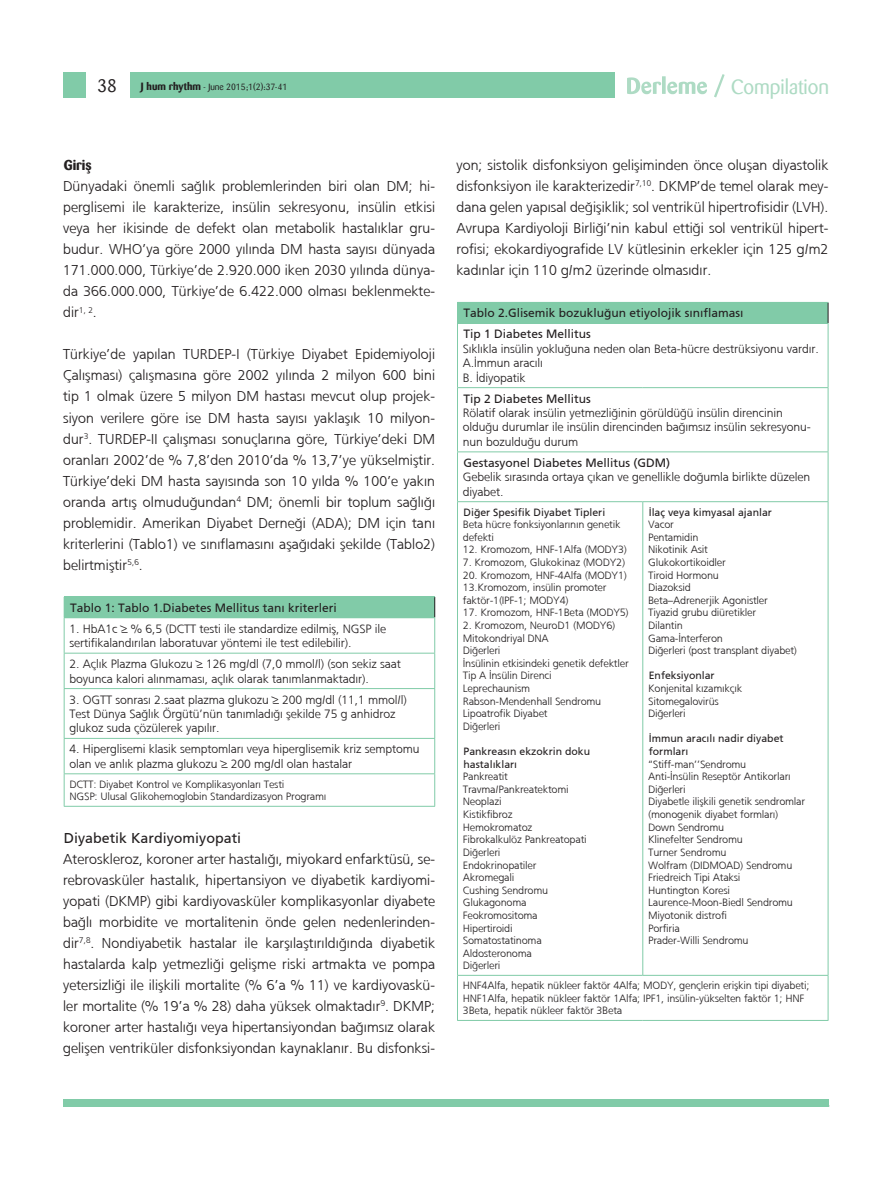
<style>
.page{position:relative;width:893px;height:1191px;background:#fff}
.page>*{position:absolute;margin:0;border:0;box-sizing:border-box;transform-origin:0 0}
.t1{font:20.55px "Barmeno";color:#aedbc4}
.t2{font:18px "Barmeno";color:#231f20}
.t3{font:300 14.25px/21px "Frutiger";color:#231f20;text-align:justify}
.t4{font:14.25px "Frutiger Roman";color:#231f20}
.t5{font:700 14.25px "Barmeno";color:#231f20}
.t6{font:300 12px/14.4px "Frutiger";color:#231f20}
.t7{font:12px/21px "Frutiger Roman";color:#231f20}
.t8{font:300 10.5px/12.6px "Frutiger";color:#231f20}
.t9{font:10.5px/12.6px "Frutiger Roman";color:#231f20}
.t10{font:9px "Barmeno";color:#231f20}
.s1{font-weight:700;font-size:10.5px}
</style>
<div class="page">
<div style="left:64px;top:597px;width:371px;height:21px;background:#81cba8"></div>
<svg style="left:434px;top:597px;width:1px;height:20px"></svg>
<hr style="left:64px;top:596px;width:371px;height:1px;background:#81cba8">
<hr style="left:64px;top:618px;width:1px;height:35px;background:#81cba8">
<hr style="left:434px;top:618px;width:1px;height:35px;background:#81cba8">
<hr style="left:64px;top:653px;width:371px;height:1px;background:#81cba8">
<hr style="left:64px;top:653px;width:1px;height:35px;background:#81cba8">
<hr style="left:434px;top:653px;width:1px;height:35px;background:#81cba8">
<hr style="left:64px;top:688px;width:371px;height:1px;background:#81cba8">
<hr style="left:64px;top:689px;width:1px;height:49px;background:#81cba8">
<hr style="left:434px;top:689px;width:1px;height:49px;background:#81cba8">
<hr style="left:64px;top:738px;width:371px;height:1px;background:#81cba8">
<hr style="left:64px;top:738px;width:1px;height:35px;background:#81cba8">
<hr style="left:434px;top:738px;width:1px;height:35px;background:#81cba8">
<hr style="left:64px;top:773px;width:371px;height:1px;background:#81cba8">
<hr style="left:64px;top:774px;width:1px;height:32px;background:#81cba8">
<hr style="left:434px;top:774px;width:1px;height:32px;background:#81cba8">
<hr style="left:64px;top:806px;width:371px;height:1px;background:#81cba8">
<div style="left:457px;top:302px;width:371px;height:21px;background:#81cba8"></div>
<svg style="left:828px;top:302px;width:1px;height:21px"></svg>
<hr style="left:457px;top:323px;width:186px;height:1px;background:#81cba8">
<hr style="left:457px;top:324px;width:1px;height:63px;background:#81cba8">
<hr style="left:643px;top:323px;width:185px;height:1px;background:#81cba8">
<hr style="left:828px;top:324px;width:1px;height:63px;background:#81cba8">
<hr style="left:457px;top:387px;width:186px;height:1px;background:#81cba8">
<hr style="left:457px;top:388px;width:1px;height:63px;background:#81cba8">
<hr style="left:643px;top:387px;width:185px;height:1px;background:#81cba8">
<hr style="left:828px;top:388px;width:1px;height:63px;background:#81cba8">
<hr style="left:457px;top:451px;width:186px;height:1px;background:#81cba8">
<hr style="left:457px;top:452px;width:1px;height:49px;background:#81cba8">
<hr style="left:643px;top:451px;width:185px;height:1px;background:#81cba8">
<hr style="left:828px;top:452px;width:1px;height:49px;background:#81cba8">
<hr style="left:457px;top:501px;width:186px;height:1px;background:#81cba8">
<hr style="left:457px;top:502px;width:1px;height:473px;background:#81cba8">
<hr style="left:643px;top:501px;width:185px;height:1px;background:#81cba8">
<hr style="left:642px;top:502px;width:1px;height:473px;background:#81cba8">
<hr style="left:828px;top:502px;width:1px;height:473px;background:#81cba8">
<hr style="left:457px;top:975px;width:186px;height:1px;background:#81cba8">
<hr style="left:457px;top:975px;width:1px;height:45px;background:#81cba8">
<hr style="left:643px;top:975px;width:185px;height:1px;background:#81cba8">
<hr style="left:828px;top:975px;width:1px;height:45px;background:#81cba8">
<hr style="left:457px;top:1020px;width:186px;height:1px;background:#81cba8">
<hr style="left:643px;top:1020px;width:185px;height:1px;background:#81cba8">
<div style="left:64px;top:1099px;width:765px;height:7px;background:#81cba8"></div>
<div style="left:64px;top:72px;width:551px;height:26px;background:#81cba8"></div>
<div style="left:86px;top:70px;width:44px;height:29px;background:#fff"></div>
<svg style="left:627px;top:74px;width:98px;height:23px"></svg>
<p class="t2" style="left:97px;top:76px;width:21px">38</p>
<p class="t10" style="left:141px;top:82px;width:148px"><span class="s1">J hum rhythm</span> - June 2015;1(2):37-41</p>
<h1 class="t1" style="left:731px;top:75px;width:100px">Compilation</h1>
<p class="t5" style="left:64px;top:157px;width:29px">Giriş</p>
<p class="t3" style="left:64px;top:176px;width:374px">Dünyadaki önemli sağlık problemlerinden biri olan DM; hi&shy;perglisemi ile karakterize, insülin sekresyonu, insülin etkisi veya her ikisinde de defekt olan metabolik hastalıklar gru&shy;budur. WHO’ya göre 2000 yılında DM hasta sayısı dünyada 171.000.000, Türkiye’de 2.920.000 iken 2030 yılında dünya&shy;da 366.000.000, Türkiye’de 6.422.000 olması beklenmekte&shy;dir<sup>1,</sup> <sup>2</sup>.</p>
<p class="t3" style="left:64px;top:344px;width:374px">Türkiye’de yapılan TURDEP-I (Türkiye Diyabet Epidemiyoloji Çalışması) çalışmasına göre 2002 yılında 2 milyon 600 bini tip 1 olmak üzere 5 milyon DM hastası mevcut olup projek&shy;siyon verilere göre ise DM hasta sayısı yaklaşık 10 milyon&shy;dur<sup>3</sup>. TURDEP-II çalışması sonuçlarına göre, Türkiye’deki DM oranları 2002’de % 7,8’den 2010’da % 13,7’ye yükselmiştir.<br>Türkiye’deki DM hasta sayısında son 10 yılda % 100’e yakın oranda artış olmuduğundan<sup>4</sup> DM; önemli bir toplum sağlığı problemidir. Amerikan Diyabet Derneği (ADA); DM için tanı kriterlerini (Tablo1) ve sınıflamasını aşağıdaki şekilde (Tablo2) belirtmiştir<sup>5,6</sup>.</p>
<p class="t7" style="left:70px;top:597px;width:268px">Tablo 1: Tablo 1.Diabetes Mellitus tanı kriterleri</p>
<p class="t6" style="left:70px;top:621px;width:318px">1. HbA1c ≥ % 6,5 (DCTT testi ile standardize edilmiş, NGSP ile sertifikalandırılan laboratuvar yöntemi ile test edilebilir).</p>
<p class="t6" style="left:70px;top:657px;width:333px">2. Açlık Plazma Glukozu ≥ 126 mg/dl (7,0 mmol/l) (son sekiz saat boyunca kalori alınmaması, açlık olarak tanımlanmaktadır).</p>
<p class="t6" style="left:70px;top:692px;width:339px">3. OGTT sonrası 2.saat plazma glukozu ≥ 200 mg/dl (11,1 mmol/l)<br>Test Dünya Sağlık Örgütü’nün tanımladığı şekilde 75 g anhidroz glukoz suda çözülerek yapılır.</p>
<p class="t6" style="left:70px;top:742px;width:351px">4. Hiperglisemi klasik semptomları veya hiperglisemik kriz semptomu olan ve anlık plazma glukozu ≥ 200 mg/dl olan hastalar</p>
<p class="t8" style="left:70px;top:777px;width:258px">DCTT: Diyabet Kontrol ve Komplikasyonları Testi<br>NGSP: Ulusal Glikohemoglobin Standardizasyon Programı</p>
<p class="t4" style="left:64px;top:829px;width:179px">Diyabetik Kardiyomiyopati</p>
<p class="t3" style="left:64px;top:848px;width:374px">Ateroskleroz, koroner arter hastalığı, miyokard enfarktüsü, se&shy;rebrovasküler hastalık, hipertansiyon ve diyabetik kardiyomi&shy;yopati (DKMP) gibi kardiyovasküler komplikasyonlar diyabete bağlı morbidite ve mortalitenin önde gelen nedenlerinden&shy;dir<sup>7,8</sup>. Nondiyabetik hastalar ile karşılaştırıldığında diyabetik hastalarda kalp yetmezliği gelişme riski artmakta ve pompa yetersizliği ile ilişkili mortalite (% 6’a % 11) ve kardiyovaskü&shy;ler mortalite (% 19’a % 28) daha yüksek olmaktadır<sup>9</sup>. DKMP; koroner arter hastalığı veya hipertansiyondan bağımsız olarak gelişen ventriküler disfonksiyondan kaynaklanır. Bu disfonksi-</p>
<p class="t3" style="left:457px;top:155px;width:374px">yon; sistolik disfonksiyon gelişiminden önce oluşan diyastolik disfonksiyon ile karakterizedir<sup>7,10</sup>. DKMP’de temel olarak mey&shy;dana gelen yapısal değişiklik; sol ventrikül hipertrofisidir (LVH).<br>Avrupa Kardiyoloji Birliği’nin kabul ettiği sol ventrikül hipert&shy;rofisi; ekokardiyografide LV kütlesinin erkekler için 125 g/m2 kadınlar için 110 g/m2 üzerinde olmasıdır.</p>
<p class="t7" style="left:463px;top:303px;width:282px">Tablo 2.Glisemik bozukluğun etiyolojik sınıflaması<br>Tip 1 Diabetes Mellitus</p>
<p class="t6" style="left:463px;top:341px;width:358px">Sıklıkla insülin yokluğuna neden olan Beta-hücre destrüksiyonu vardır.<br>A.İmmun aracılı<br>B. İdiyopatik</p>
<p class="t7" style="left:463px;top:388px;width:129px">Tip 2 Diabetes Mellitus</p>
<p class="t6" style="left:463px;top:406px;width:350px">Rölatif olarak insülin yetmezliğinin görüldüğü insülin direncinin olduğu durumlar ile insülin direncinden bağımsız insülin sekresyonu&shy;nun bozulduğu durum</p>
<p class="t7" style="left:463px;top:452px;width:208px">Gestasyonel Diabetes Mellitus (GDM)</p>
<p class="t6" style="left:463px;top:470px;width:349px">Gebelik sırasında ortaya çıkan ve genellikle doğumla birlikte düzelen diyabet.</p>
<p class="t9" style="left:463px;top:505px;width:143px">Diğer Spesifik Diyabet Tipleri</p>
<p class="t8" style="left:463px;top:518px;width:159px">Beta hücre fonksiyonlarının genetik defekti</p>
<p class="t8" style="left:463px;top:543px;width:165px">12. Kromozom, HNF-1Alfa (MODY3)</p>
<p class="t8" style="left:463px;top:556px;width:164px">7. Kromozom, Glukokinaz (MODY2)</p>
<p class="t8" style="left:463px;top:568px;width:165px">20. Kromozom, HNF-4Alfa (MODY1)<br>13.Kromozom, insülin promoter faktör-1(IPF-1; MODY4)</p>
<p class="t8" style="left:463px;top:606px;width:167px">17. Kromozom, HNF-1Beta (MODY5)</p>
<p class="t8" style="left:463px;top:619px;width:167px">2. Kromozom, NeuroD1 (MODY6)<br>Mitokondriyal DNA<br>Diğerleri<br>İnsülinin etkisindeki genetik defektler<br>Tip A İnsülin Direnci<br>Leprechaunism<br>Rabson-Mendenhall Sendromu<br>Lipoatrofik Diyabet<br>Diğerleri</p>
<p class="t9" style="left:463px;top:745px;width:128px">Pankreasın ekzokrin doku hastalıkları</p>
<p class="t8" style="left:463px;top:770px;width:125px">Pankreatit<br>Travma/Pankreatektomi<br>Neoplazi<br>Kistikfibroz<br>Hemokromatoz<br>Fibrokalkulöz Pankreatopati<br>Diğerleri<br>Endokrinopatiler<br>Akromegali<br>Cushing Sendromu<br>Glukagonoma<br>Feokromositoma<br>Hipertiroidi<br>Somatostatinoma<br>Aldosteronoma<br>Diğerleri</p>
<p class="t9" style="left:649px;top:505px;width:125px">İlaç veya kimyasal ajanlar</p>
<p class="t8" style="left:649px;top:518px;width:150px">Vacor<br>Pentamidin<br>Nikotinik Asit<br>Glukokortikoidler<br>Tiroid Hormonu<br>Diazoksid<br>Beta–Adrenerjik Agonistler<br>Tiyazid grubu diüretikler<br>Dilantin<br>Gama-İnterferon<br>Diğerleri (post transplant diyabet)</p>
<p class="t9" style="left:649px;top:669px;width:67px">Enfeksiyonlar</p>
<p class="t8" style="left:649px;top:682px;width:95px">Konjenital kızamıkçık<br>Sitomegalovirüs<br>Diğerleri</p>
<p class="t9" style="left:649px;top:732px;width:136px">İmmun aracılı nadir diyabet formları</p>
<p class="t8" style="left:649px;top:757px;width:158px">“Stiff-man’’Sendromu<br>Anti-İnsülin Reseptör Antikorları<br>Diğerleri<br>Diyabetle ilişkili genetik sendromlar (monogenik diyabet formları)<br>Down Sendromu<br>Klinefelter Sendromu<br>Turner Sendromu<br>Wolfram (DIDMOAD) Sendromu<br>Friedreich Tipi Ataksi<br>Huntington Koresi<br>Laurence-Moon-Biedl Sendromu<br>Miyotonik distrofi<br>Porfiria<br>Prader-Willi Sendromu</p>
<p class="t8" style="left:463px;top:979px;width:348px">HNF4Alfa, hepatik nükleer faktör 4Alfa; MODY, gençlerin erişkin tipi diyabeti;<br>HNF1Alfa, hepatik nükleer faktör 1Alfa; IPF1, insülin-yükselten faktör 1; HNF<br>3Beta, hepatik nükleer faktör 3Beta</p>
</div>
